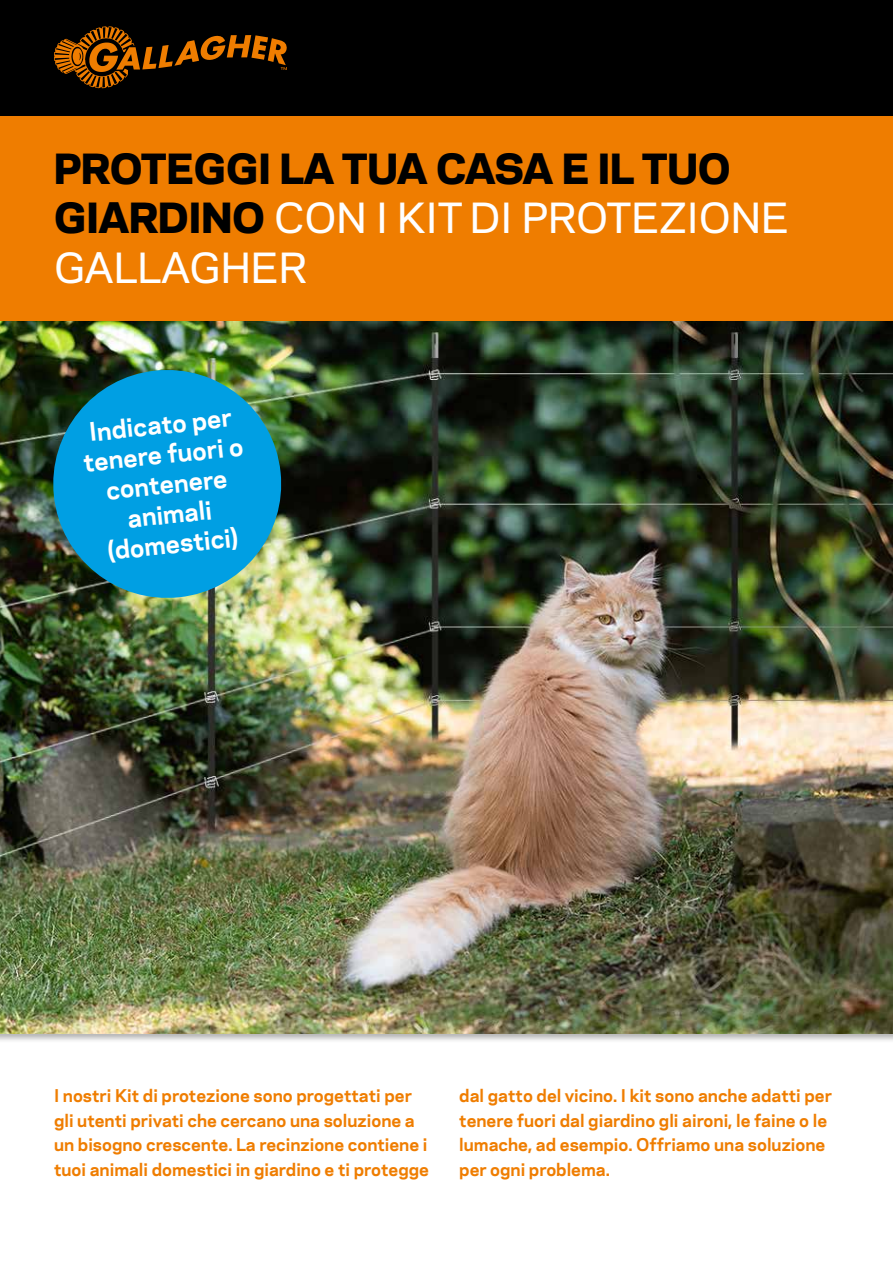
<style>
.page{position:relative;width:893px;height:1263px;background:#fff}
.page>*{position:absolute;margin:0;border:0;box-sizing:border-box;transform-origin:0 0}
.t1{font:800 39px/49.5px "Galaxie Polaris";color:#000}
.t2{font:700 24px/30px "Galaxie Polaris";color:#fff;text-align:center}
.t3{font:700 16.5px/24.8px "Galaxie Polaris";color:#ef7d00}
.s1{font-weight:500;color:#fff}
</style>
<div class="page">
<div style="left:0;top:116px;width:893px;height:559px;background:#ef7d00"></div>
<img style="left:0;top:322px;width:893px;height:711px">
<div style="left:0;top:0;width:893px;height:116px;background:#000"></div>
<svg style="left:54px;top:26px;width:233px;height:62px"></svg>
<img style="left:47px;top:364px;width:240px;height:240px">
<h1 class="t1" style="left:54px;top:140px;width:737px">PROTEGGI LA TUA CASA E IL TUO<br>GIARDINO <span class="s1">CON I KIT DI PROTEZIONE<br>GALLAGHER</span></h1>
<h2 class="t2" style="left:79px;top:417px;width:162px;rotate:-6deg">Indicato per tenere fuori o contenere animali (domestici)</h2>
<p class="t3" style="left:54px;top:1082px;width:377px">I nostri Kit di protezione sono progettati per gli utenti privati che cercano una soluzione a un bisogno crescente. La recinzione contiene i tuoi animali domestici in giardino e ti protegge</p>
<p class="t3" style="left:459px;top:1082px;width:374px">dal gatto del vicino. I kit sono anche adatti per tenere fuori dal giardino gli aironi, le faine o le lumache, ad esempio. Offriamo una soluzione per ogni problema.</p>
</div>
